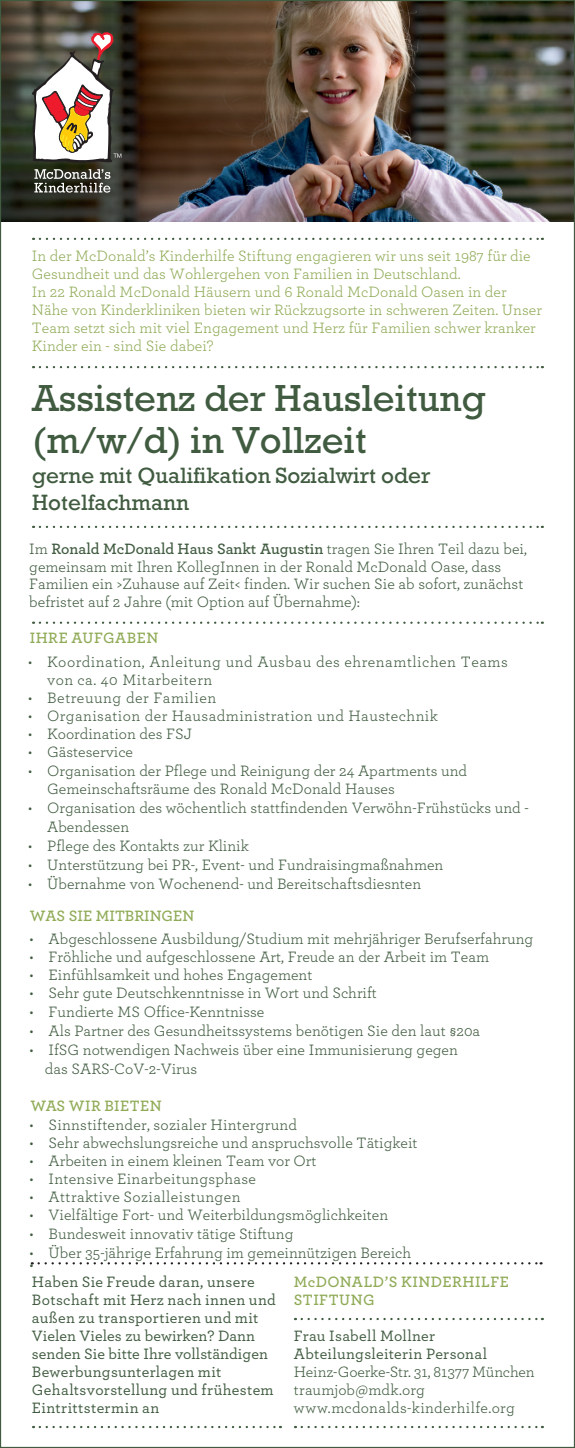
<style>
.page{position:relative;width:575px;height:1448px;background:#fff}
.page>*{position:absolute;margin:0;border:0;box-sizing:border-box;transform-origin:0 0}
.t1{font:38.25px/42.3px "Rockwell Std";letter-spacing:.005em;color:#405b40}
.t2{font:22.5px/27px "Rockwell Std";color:#405b40}
.t3{font:15.75px/17.6px "Archer";color:#405b40}
.t4{font:15.75px/18px "Archer";color:#90ab57}
.t5{font:500 15.75px/18px "Archer";letter-spacing:.015em;color:#405b40}
.t6{font:15.75px/18.2px "Archer";letter-spacing:.03em;color:#405b40}
.t7{font:15.75px "Archer";letter-spacing:.025em;color:#405b40}
.t8{font:600 15.75px/18px "Archer";letter-spacing:.03em;color:#90ab57}
.t9{font:15.75px "Archer";letter-spacing:.02em;color:#405b40}
.t10{font:600 15.75px "Archer";color:#90ab57}
.s1{font-weight:600}
</style>
<div class="page">
<img style="left:2px;top:2px;width:570px;height:220px">
<svg style="left:40px;top:238px;width:502px;height:2px"></svg>
<svg style="left:40px;top:366px;width:502px;height:2px"></svg>
<svg style="left:32px;top:32px;width:89px;height:131px"></svg>
<svg style="left:34px;top:169px;width:76px;height:24px;background:#67675e"></svg>
<svg style="left:40px;top:526px;width:502px;height:2px"></svg>
<svg style="left:40px;top:622px;width:502px;height:2px"></svg>
<svg style="left:40px;top:1426px;width:240px;height:2px"></svg>
<svg style="left:301px;top:1318px;width:241px;height:2px"></svg>
<svg style="left:301px;top:1426px;width:241px;height:2px"></svg>
<svg style="left:39px;top:1262px;width:502px;height:2px"></svg>
<p class="t4" style="left:32px;top:246px;width:511px">In der McDonald’s Kinderhilfe Stiftung engagieren wir uns seit 1987 für die Gesundheit und das Wohlergehen von Familien in Deutschland.<br>In 22 Ronald McDonald Häusern und 6 Ronald McDonald Oasen in der Nähe von Kinderkliniken bieten wir Rückzugsorte in schweren Zeiten. Unser Team setzt sich mit viel Engagement und Herz für Familien schwer kranker Kinder ein - sind Sie dabei?</p>
<h1 class="t1" style="left:32px;top:377px;width:454px">Assistenz der Hausleitung (m/w/d) in Vollzeit</h1>
<h2 class="t2" style="left:32px;top:462px;width:399px">gerne mit Qualifikation Sozialwirt oder<br>Hotelfachmann</h2>
<p class="t3" style="left:29px;top:539px;width:498px">Im <span class="s1">Ronald McDonald Haus Sankt Augustin</span> tragen Sie Ihren Teil dazu bei, gemeinsam mit Ihren KollegInnen in der Ronald McDonald Oase, dass Familien ein &gt;Zuhause auf Zeit&lt; finden. Wir suchen Sie ab sofort, zunächst befristet auf 2 Jahre (mit Option auf Übernahme):</p>
<p class="t8" style="left:30px;top:628px;width:130px">IHRE AUFGABEN</p>
<p class="t6" style="left:47px;top:652px;width:461px;text-indent:-19px">• Koordination, Anleitung und Ausbau des ehrenamtlichen Teams von ca. 40 Mitarbeitern</p>
<p class="t6" style="left:28px;top:688px;width:189px">• Betreuung der Familien</p>
<p class="t7" style="left:28px;top:705px;width:411px">• Organisation der Hausadministration und Haustechnik</p>
<p class="t3" style="left:28px;top:725px;width:165px">• Koordination des FSJ</p>
<p class="t3" style="left:28px;top:742px;width:106px">• Gästeservice</p>
<p class="t3" style="left:47px;top:760px;width:421px;line-height:18.9px;text-indent:-19px">• Organisation der Pflege und Reinigung der 24 Apartments und<br>Gemeinschaftsräume des Ronald McDonald Hauses</p>
<p class="t3" style="left:47px;top:798px;width:482px;line-height:18.9px;text-indent:-19px">• Organisation des wöchentlich stattfindenden Verwöhn-Frühstücks und -<br>Abendessen</p>
<p class="t3" style="left:28px;top:836px;width:222px">• Pflege des Kontakts zur Klinik</p>
<p class="t3" style="left:28px;top:855px;width:416px">• Unterstützung bei PR-, Event- und Fundraisingmaßnahmen</p>
<p class="t3" style="left:28px;top:874px;width:394px">• Übernahme von Wochenend- und Bereitschaftsdiesnten</p>
<p class="t10" style="left:30px;top:903px;width:166px">WAS SIE MITBRINGEN</p>
<p class="t3" style="left:29px;top:929px;width:505px">• Abgeschlossene Ausbildung/Studium mit mehrjähriger Berufserfahrung</p>
<p class="t3" style="left:29px;top:947px;width:461px">• Fröhliche und aufgeschlossene Art, Freude an der Arbeit im Team</p>
<p class="t3" style="left:29px;top:965px;width:284px">• Einfühlsamkeit und hohes Engagement</p>
<p class="t3" style="left:29px;top:983px;width:348px">• Sehr gute Deutschkenntnisse in Wort und Schrift</p>
<p class="t3" style="left:29px;top:1002px;width:236px">• Fundierte MS Office-Kenntnisse</p>
<p class="t3" style="left:29px;top:1021px;width:452px">• Als Partner des Gesundheitssystems benötigen Sie den laut §20a</p>
<p class="t3" style="left:45px;top:1039px;width:414px;line-height:18.9px;text-indent:-16px">• IfSG notwendigen Nachweis über eine Immunisierung gegen das SARS-CoV-2-Virus</p>
<p class="t8" style="left:30px;top:1096px;width:133px">WAS WIR BIETEN</p>
<p class="t3" style="left:29px;top:1116px;width:269px">• Sinnstiftender, sozialer Hintergrund</p>
<p class="t3" style="left:29px;top:1134px;width:389px">• Sehr abwechslungsreiche und anspruchsvolle Tätigkeit</p>
<p class="t3" style="left:29px;top:1152px;width:288px">• Arbeiten in einem kleinen Team vor Ort</p>
<p class="t9" style="left:29px;top:1168px;width:228px">• Intensive Einarbeitungsphase</p>
<p class="t7" style="left:29px;top:1186px;width:212px">• Attraktive Sozialleistungen</p>
<p class="t3" style="left:29px;top:1206px;width:360px">• Vielfältige Fort- und Weiterbildungsmöglichkeiten</p>
<p class="t3" style="left:29px;top:1224px;width:265px">• Bundesweit innovativ tätige Stiftung</p>
<p class="t3" style="left:29px;top:1246px;width:383px;line-height:11.9px">• Über 35-jährige Erfahrung im gemeinnützigen Bereich •</p>
<p class="t5" style="left:32px;top:1272px;width:245px">Haben Sie Freude daran, unsere<br>Botschaft mit Herz nach innen und außen zu transportieren und mit<br>Vielen Vieles zu bewirken? Dann senden Sie bitte Ihre vollständigen<br>Bewerbungsunterlagen mit<br>Gehaltsvorstellung und frühestem<br>Eintrittstermin an</p>
<p class="t8" style="left:293px;top:1272px;width:216px">McDONALD’S KINDERHILFE<br>STIFTUNG</p>
<p class="t5" style="left:293px;top:1326px;width:195px">Frau Isabell Mollner<br>Abteilungsleiterin Personal</p>
<p class="t3" style="left:293px;top:1362px;width:242px">Heinz-Goerke-Str. 31, 81377 München traumjob@mdk.org www.mcdonalds-kinderhilfe.org</p>
</div>
